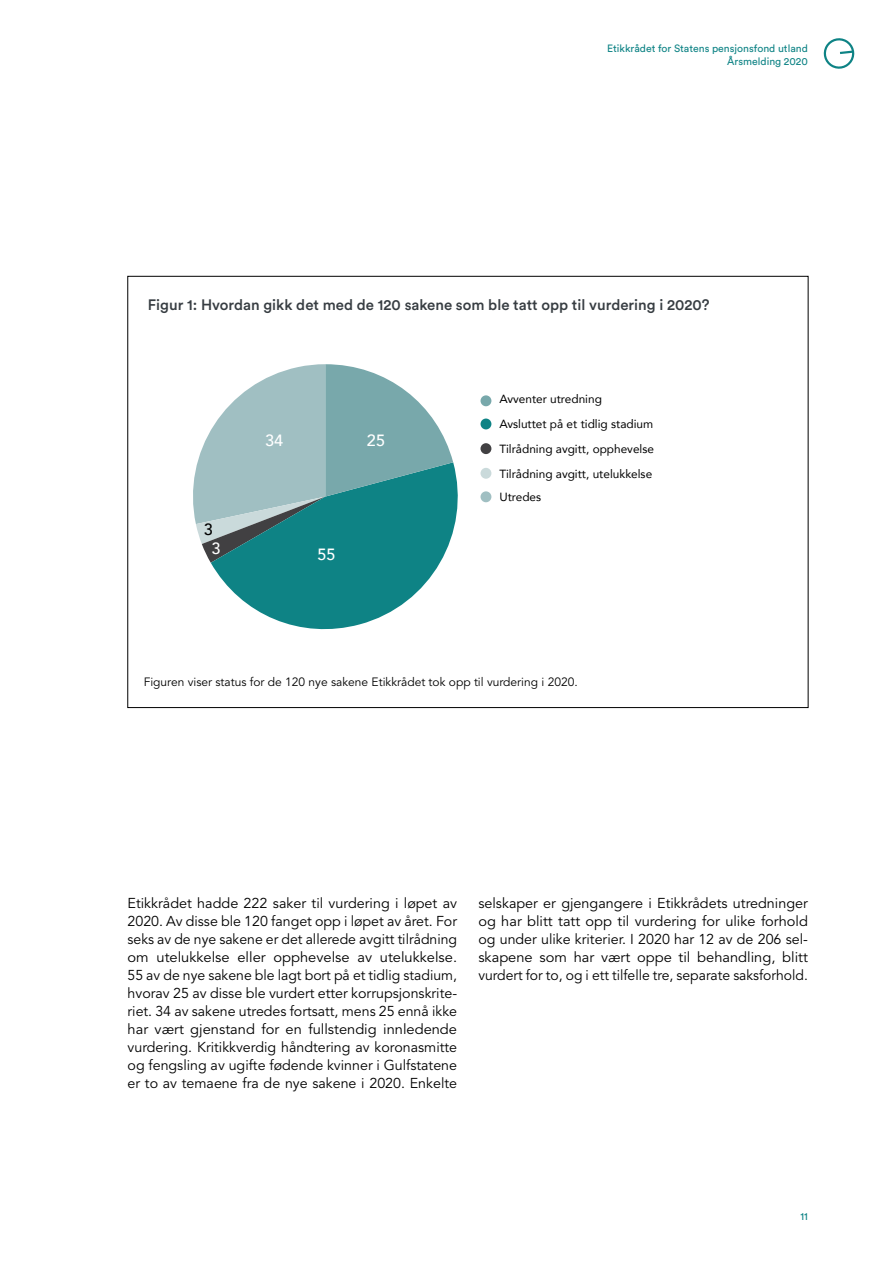
<style>
.page{position:relative;width:893px;height:1263px;background:#fff}
.page>*{position:absolute;margin:0;border:0;box-sizing:border-box;transform-origin:0 0}
.t1{font:500 16.2px "Avenir";color:#fff}
.t2{font:500 16.2px "Avenir";color:#000}
.Mellom_sort{font:500 15px "Circular Std";color:#373d42}
.brødtekst{font:14.25px/18px "Avenir";color:#000;text-align:justify}
.Bildetekst_space_b{font:12px "Avenir";color:#000}
.t3{font:11.85px/24.5px "Avenir";color:#000}
.t4{font:10.5px/13.5px "Circular Std";color:#0e8385;text-align:right}
</style>
<div class="page">
<svg style="left:823px;top:38px;width:32px;height:31px"></svg>
<div style="left:480px;top:418px;width:11px;height:11px;background:#0e8385;border-radius:50%"></div>
<div style="left:480px;top:443px;width:11px;height:11px;background:#414042;border-radius:50%"></div>
<div style="left:480px;top:468px;width:11px;height:11px;background:#cadadb;border-radius:50%"></div>
<div style="left:480px;top:491px;width:11px;height:11px;background:#a0bfc2;border-radius:50%"></div>
<div style="left:480px;top:395px;width:11px;height:11px;background:#78a8ab;border-radius:50%"></div>
<svg style="left:211px;top:462px;width:247px;height:168px;fill:#0e8385"></svg>
<svg style="left:193px;top:364px;width:260px;height:199px;background:#7cb0b2"></svg>
<p class="t4" style="left:607px;top:41px;width:202px">Etikkrådet for Statens pensjonsfond utland<br>Årsmelding 2020</p>
<h3 class="Mellom_sort" style="left:148px;top:296px;width:563px">Figur 1: Hvordan gikk det med de 120 sakene som ble tatt opp til vurdering i 2020?</h3>
<p class="t2" style="left:204px;top:515px;width:11px">3</p>
<p class="t1" style="left:212px;top:534px;width:11px">3</p>
<p class="t1" style="left:265px;top:426px;width:20px">34</p>
<p class="t1" style="left:367px;top:426px;width:20px">25</p>
<p class="t1" style="left:317px;top:541px;width:20px">55</p>
<p class="t3" style="left:499px;top:387px;width:104px">Avventer utredning</p>
<p class="t3" style="left:499px;top:436px;width:156px">Tilrådning avgitt, opphevelse<br>Tilrådning avgitt, utelukkelse</p>
<p class="t3" style="left:499px;top:411px;width:155px">Avsluttet på et tidlig stadium</p>
<p class="t3" style="left:499px;top:484px;width:43px">Utredes</p>
<p class="Bildetekst_space_b" style="left:144px;top:675px;width:435px">Figuren viser status for de 120 nye sakene Etikkrådet tok opp til vurdering i 2020.</p>
<p class="brødtekst" style="left:128px;top:895px;width:331px">Etikkrådet hadde 222 saker til vurdering i løpet av 2020. Av disse ble 120 fanget opp i løpet av året. For seks av de nye sakene er det allerede avgitt tilrådning om utelukkelse eller opphevelse av utelukkelse.<br>55 av de nye sakene ble lagt bort på et tidlig stadium, hvorav 25 av disse ble vurdert etter korrupsjonskrite&shy;riet. 34 av sakene utredes fortsatt, mens 25 ennå ikke har vært gjenstand for en fullstendig innledende vurdering. Kritikkverdig håndtering av koronasmitte og fengsling av ugifte fødende kvinner i Gulfstatene er to av temaene fra de nye sakene i 2020. Enkelte</p>
<p class="brødtekst" style="left:478px;top:895px;width:331px">selskaper er gjengangere i Etikkrådets utredninger og har blitt tatt opp til vurdering for ulike forhold og under ulike kriterier. I 2020 har 12 av de 206 sel&shy;skapene som har vært oppe til behandling, blitt vurdert for to, og i ett tilfelle tre, separate saksforhold.</p>
<p class="t4" style="left:800px;top:1209px;width:9px">11</p>
</div>
